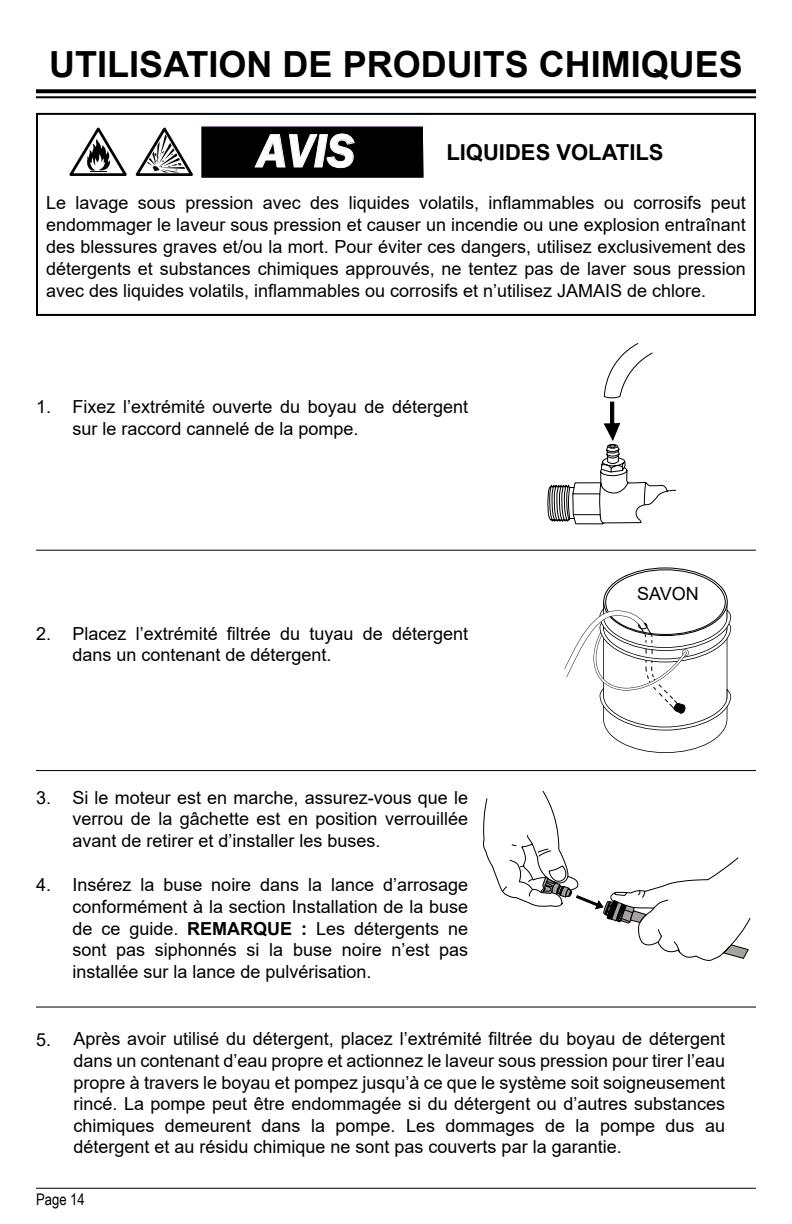
<style>
.page{position:relative;width:792px;height:1224px;background:#fff}
.page>*{position:absolute;margin:0;border:0;box-sizing:border-box;transform-origin:0 0}
.t1{font:italic 600 48.4px "Franklin Gothic";color:#fff}
.t2{font:700 36px "Arial";color:#000}
.t3{font:700 22px "Arial";color:#000}
.t4{font:18px/21.6px "Arial";color:#000;text-align:justify}
.t5{font:16px "Arial Narrow";color:#000}
.s1{font-weight:700}
</style>
<div class="page">
<svg style="left:36px;top:89px;width:720px;height:4px;background:#111"></svg>
<hr style="left:36px;top:96px;width:720px;height:2px;background:#000">
<hr style="left:36px;top:550px;width:720px;height:1px;background:#000">
<hr style="left:36px;top:770px;width:720px;height:1px;background:#000">
<hr style="left:36px;top:1007px;width:720px;height:1px;background:#000">
<hr style="left:36px;top:1188px;width:720px;height:1px;background:#000">
<svg style="left:483px;top:790px;width:268px;height:171px"></svg>
<div style="left:36px;top:113px;width:720px;height:203px;border:2px solid #000"></div>
<svg style="left:136px;top:127px;width:57px;height:49px"></svg>
<svg style="left:69px;top:127px;width:58px;height:49px"></svg>
<div style="left:202px;top:127px;width:221px;height:51px;background:#000"></div>
<svg style="left:547px;top:343px;width:184px;height:410px"></svg>
<svg style="left:610px;top:402px;width:4px;height:22px"></svg>
<h2 class="t2" style="left:49px;top:39px;width:695px">UTILISATION DE PRODUITS CHIMIQUES</h2>
<h1 class="t1" style="left:257px;top:120px;width:100px">AVIS</h1>
<p class="t3" style="left:446px;top:137px;width:219px">LIQUIDES VOLATILS</p>
<p class="t4" style="left:46px;top:191px;width:701px">Le lavage sous pression avec des liquides volatils, inflammables ou corrosifs peut endommager le laveur sous pression et causer un incendie ou une explosion entraînant des blessures graves et/ou la mort. Pour éviter ces dangers, utilisez exclusivement des détergents et substances chimiques approuvés, ne tentez pas de laver sous pression avec des liquides volatils, inflammables ou corrosifs et n’utilisez JAMAIS de chlore.</p>
<p class="t4" style="left:36px;top:396px;width:17px">1.</p>
<p class="t4" style="left:72px;top:396px;width:397px">Fixez l’extrémité ouverte du boyau de détergent sur le raccord cannelé de la pompe.</p>
<p class="t4" style="left:637px;top:583px;width:63px">SAVON</p>
<p class="t4" style="left:36px;top:623px;width:17px">2.</p>
<p class="t4" style="left:72px;top:623px;width:397px">Placez l’extrémité filtrée du tuyau de détergent dans un contenant de détergent.</p>
<p class="t4" style="left:36px;top:787px;width:17px">3.</p>
<p class="t4" style="left:72px;top:787px;width:397px">Si le moteur est en marche, assurez-vous que le verrou de la gâchette est en position verrouillée avant de retirer et d’installer les buses.</p>
<p class="t4" style="left:36px;top:874px;width:17px">4.</p>
<p class="t4" style="left:72px;top:874px;width:397px">Insérez la buse noire dans la lance d’arrosage conformément à la section Installation de la buse de ce guide. <span class="s1">REMARQUE :</span> Les détergents ne sont pas siphonnés si la buse noire n’est pas installée sur la lance de pulvérisation.</p>
<p class="t4" style="left:73px;top:1028px;width:653px;text-indent:-37px">5. Après avoir utilisé du détergent, placez l’extrémité filtrée du boyau de détergent dans un contenant d’eau propre et actionnez le laveur sous pression pour tirer l’eau propre à travers le boyau et pompez jusqu’à ce que le système soit soigneusement rincé. La pompe peut être endommagée si du détergent ou d’autres substances chimiques demeurent dans la pompe. Les dommages de la pompe dus au détergent et au résidu chimique ne sont pas couverts par la garantie.</p>
<p class="t5" style="left:36px;top:1187px;width:50px">Page 14</p>
</div>
